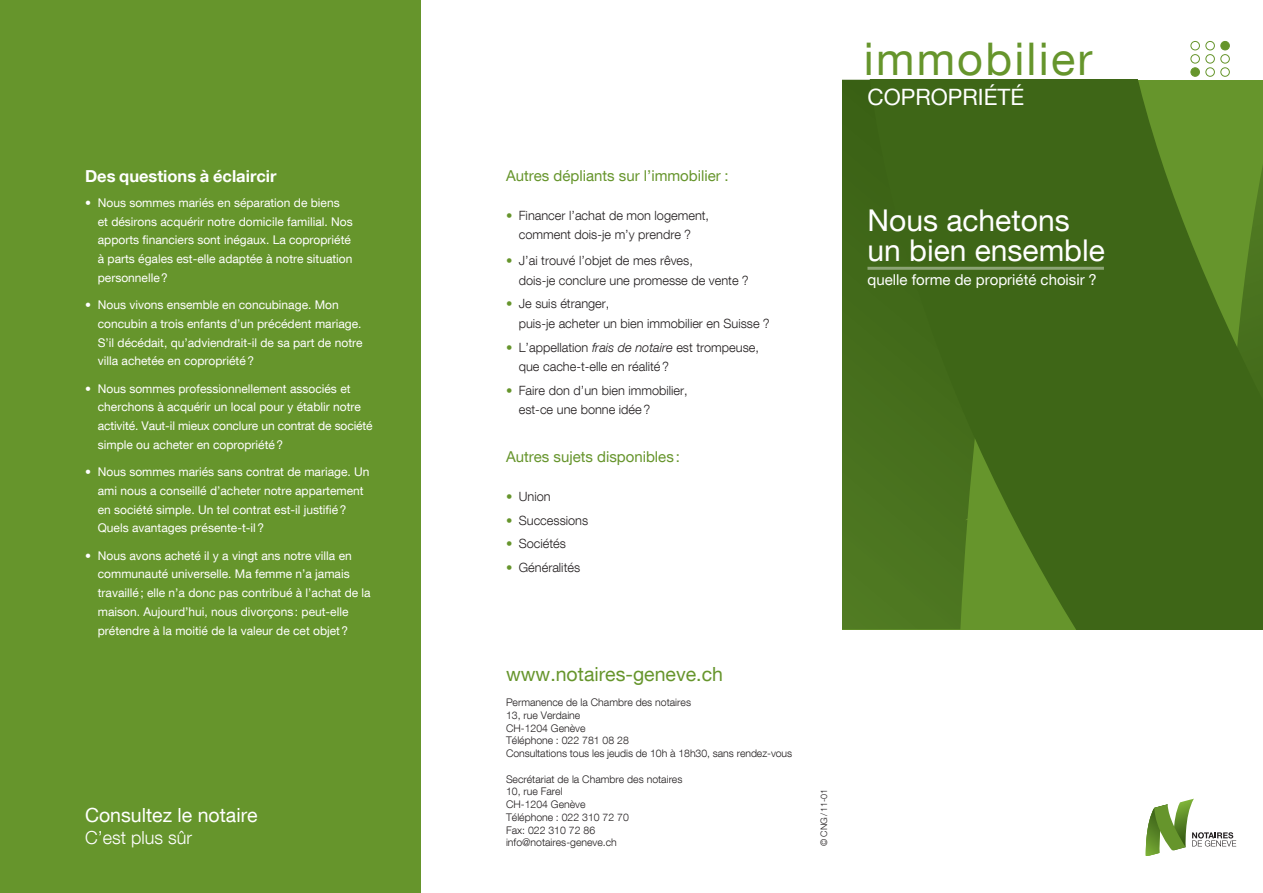
<style>
.page{position:relative;width:1263px;height:893px;background:#fff}
.page>*{position:absolute;margin:0;border:0;box-sizing:border-box;transform-origin:0 0}
.t1{font:45px "Helvetica Neue LT Com";letter-spacing:.05em;color:#66952c}
.t2{font:30px/30px "Helvetica Neue LT Com";color:#fff}
.t3{font:22.5px "Helvetica Neue LT Com";color:#fff}
.t4{font:19.5px "Helvetica Neue LT Com";color:#66952c}
.t5{font:19.5px "Helvetica Neue LT Com";color:#fff}
.t6{font:300 18px "Helvetica Neue LT Com";color:#fff}
.t7{font:700 16.5px "Helvetica Neue LT Com";color:#fff}
.t8{font:15px "Helvetica Neue LT Com";color:#66952c}
.t9{font:15px "Helvetica Neue LT Com";color:#fff}
.t10{font:300 12.75px/19.5px "Helvetica Neue LT Com";color:#231f20}
.t11{font:12px/18.8px "Helvetica Neue LT Com";color:#fff}
.t12{font:300 10.5px/12.8px "Helvetica Neue LT Com";color:#231f20}
.t13{font:300 9px "Helvetica Neue LT Com";color:#231f20}
.s1{color:#66952c}
.s2{font-style:italic}
</style>
<div class="page">
<div style="left:0;top:0;width:421px;height:893px;background:#66952c"></div>
<div style="left:1191px;top:41px;width:9px;height:9px;border:1px solid #66952c;border-radius:50%"></div>
<div style="left:1206px;top:41px;width:8px;height:9px;border:1px solid #66952c;border-radius:50%"></div>
<div style="left:1221px;top:41px;width:8px;height:9px;background:#66952c;border-radius:50%"></div>
<div style="left:1220px;top:41px;width:9px;height:9px;border:1px solid #66952c;border-radius:50%"></div>
<div style="left:1191px;top:54px;width:9px;height:9px;border:1px solid #66952c;border-radius:50%"></div>
<div style="left:1206px;top:54px;width:8px;height:9px;border:1px solid #66952c;border-radius:50%"></div>
<div style="left:1220px;top:54px;width:9px;height:9px;border:1px solid #66952c;border-radius:50%"></div>
<div style="left:1191px;top:68px;width:8px;height:8px;background:#66952c;border-radius:50%"></div>
<div style="left:1191px;top:68px;width:9px;height:9px;border:1px solid #66952c;border-radius:50%"></div>
<div style="left:1206px;top:68px;width:8px;height:9px;border:1px solid #66952c;border-radius:50%"></div>
<div style="left:1220px;top:68px;width:9px;height:9px;border:1px solid #66952c;border-radius:50%"></div>
<svg style="left:842px;top:80px;width:20px;height:549px;background:#456d1b"></svg>
<svg style="left:862px;top:80px;width:401px;height:549px;background:#456e1a"></svg>
<svg style="left:1145px;top:799px;width:91px;height:57px"></svg>
<hr style="left:867px;top:267px;width:237px;height:3px;background:#fff">
<h3 class="t7" style="left:85px;top:166px;width:193px">Des questions à éclaircir</h3>
<p class="t11" style="left:98px;top:193px;width:256px;text-indent:-13px">• Nous sommes mariés en séparation de biens et désirons acquérir notre domicile familial. Nos apports financiers sont inégaux. La copropriété à parts égales est-elle adaptée à notre situation personnelle?</p>
<p class="t11" style="left:98px;top:295px;width:266px;text-indent:-13px">• Nous vivons ensemble en concubinage. Mon concubin a trois enfants d’un précédent mariage.<br>S’il décédait, qu’adviendrait-il de sa part de notre villa achetée en copropriété?</p>
<p class="t11" style="left:98px;top:379px;width:276px;text-indent:-13px">• Nous sommes professionnellement associés et cherchons à acquérir un local pour y établir notre activité. Vaut-il mieux conclure un contrat de société simple ou acheter en copropriété?</p>
<p class="t11" style="left:98px;top:462px;width:273px;text-indent:-13px">• Nous sommes mariés sans contrat de mariage. Un ami nous a conseillé d’acheter notre appartement en société simple. Un tel contrat est-il justifié?<br>Quels avantages présente-t-il?</p>
<p class="t11" style="left:98px;top:546px;width:274px;text-indent:-13px">• Nous avons acheté il y a vingt ans notre villa en communauté universelle. Ma femme n’a jamais travaillé; elle n’a donc pas contribué à l’achat de la maison. Aujourd’hui, nous divorçons : peut-elle prétendre à la moitié de la valeur de cet objet?</p>
<h3 class="t5" style="left:85px;top:803px;width:174px">Consultez le notaire</h3>
<h3 class="t6" style="left:85px;top:827px;width:108px">C’est plus sûr</h3>
<p class="t8" style="left:506px;top:166px;width:224px">Autres dépliants sur l’immobilier :</p>
<p class="t10" style="left:506px;top:205px;width:205px;text-align:center"><span class="s1">•</span> Financer l’achat de mon logement, comment dois-je m’y prendre ?</p>
<p class="t10" style="left:519px;top:251px;width:231px;text-indent:-13px"><span class="s1">•</span> J’ai trouvé l’objet de mes rêves,<br>dois-je conclure une promesse de vente ?</p>
<p class="t10" style="left:519px;top:294px;width:252px;text-indent:-13px"><span class="s1">•</span> Je suis étranger,<br>puis-je acheter un bien immobilier en Suisse ?</p>
<p class="t10" style="left:519px;top:337px;width:242px;text-indent:-13px"><span class="s1">•</span> L’appellation <span class="s2">frais de notaire</span> est trompeuse, que cache-t-elle en réalité?</p>
<p class="t10" style="left:519px;top:380px;width:170px;text-indent:-13px"><span class="s1">•</span> Faire don d’un bien immobilier, est-ce une bonne idée?</p>
<p class="t8" style="left:506px;top:447px;width:175px">Autres sujets disponibles:</p>
<p class="t10" style="left:506px;top:486px;width:46px"><span class="s1">•</span> Union</p>
<p class="t10" style="left:506px;top:510px;width:84px"><span class="s1">•</span> Successions</p>
<p class="t10" style="left:506px;top:534px;width:61px"><span class="s1">•</span> Sociétés</p>
<p class="t10" style="left:506px;top:558px;width:76px"><span class="s1">•</span> Généralités</p>
<h3 class="t4" style="left:506px;top:662px;width:218px">www.notaires-geneve.ch</h3>
<p class="t12" style="left:506px;top:696px;width:288px">Permanence de la Chambre des notaires<br>13, rue Verdaine<br>CH-1204 Genève<br>Téléphone : 022 781 08 28<br>Consultations tous les jeudis de 10h à 18h30, sans rendez-vous</p>
<p class="t12" style="left:506px;top:772px;width:178px">Secrétariat de la Chambre des notaires<br>10, rue Farel<br>CH-1204 Genève<br>Téléphone : 022 310 72 70<br>Fax: 022 310 72 86 info@notaires-geneve.ch</p>
<p class="t13" style="left:818px;top:846px;width:59px;rotate:-90deg">© CNG/11-01</p>
<h1 class="t1" style="left:864px;top:31px;width:230px">immobilier</h1>
<h3 class="t3" style="left:867px;top:83px;width:158px">Copropriété</h3>
<h2 class="t2" style="left:867px;top:204px;width:239px">Nous achetons un bien ensemble</h2>
<p class="t9" style="left:867px;top:270px;width:231px">quelle forme de propriété choisir ?</p>
</div>
